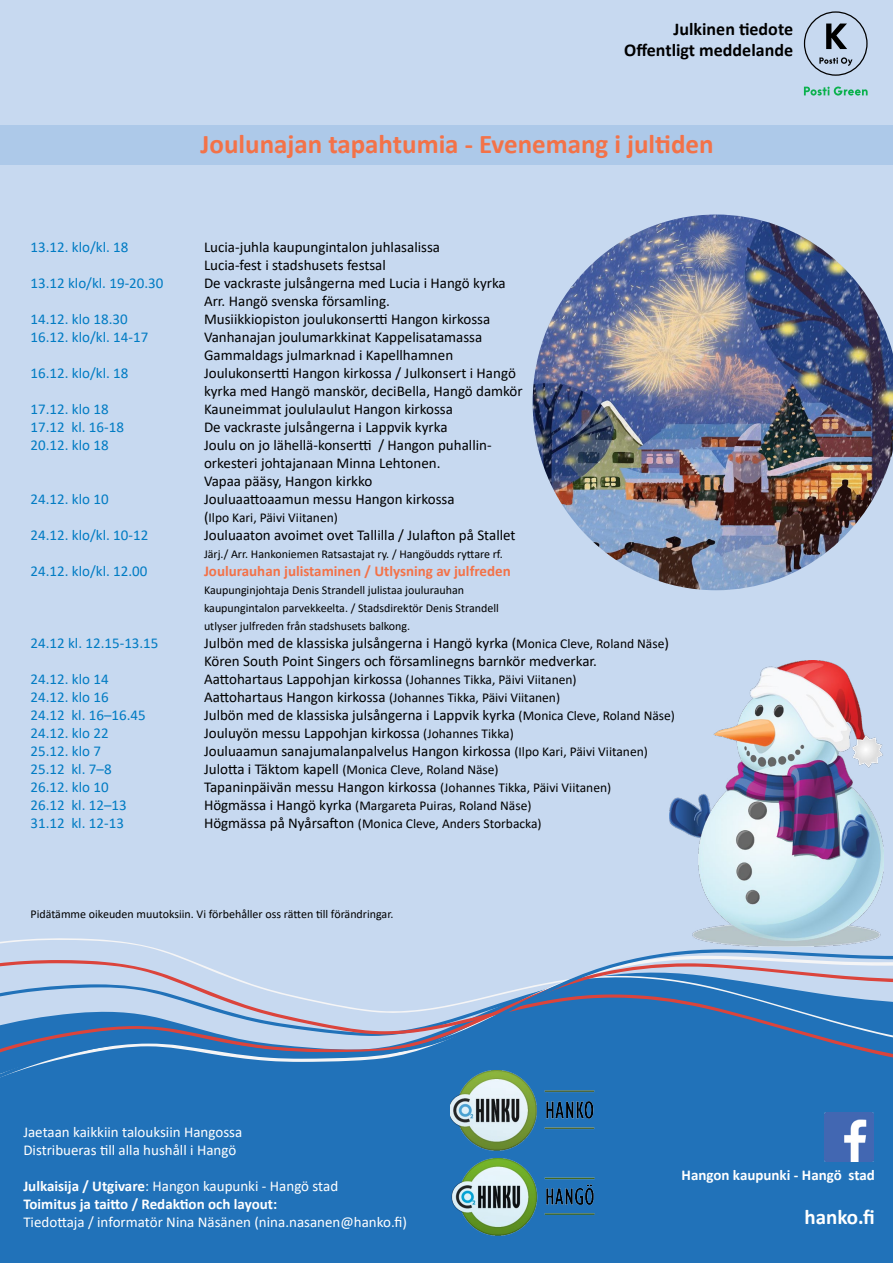
<style>
.page{position:relative;width:893px;height:1263px;background:#fff}
.page>*{position:absolute;margin:0;border:0;box-sizing:border-box;transform-origin:0 0}
.t1{font:700 27px "Calibri";color:#f37248}
.t2{font:700 21px "Calibri";color:#fff}
.t3{font:700 18px/21.6px "Calibri";color:#000;text-align:right}
.t4{font:15px/18px "Calibri";color:#000}
.t5{font:15px "Calibri";color:#007bc3}
.t6{font:15px/18px "Calibri";color:#fff}
.t7{font:700 15px/18px "Calibri";color:#fff}
.t8{font:700 15px "Calibri";color:#f37248}
.t9{font:13.5px "Calibri";color:#000}
.t10{font:12px/18px "Calibri";color:#000}
.s1{font-size:15px}
.s2{font-size:13.5px}
.s3{font-weight:400}
</style>
<div class="page">
<div style="left:0;top:0;width:893px;height:936px;background:#c7d9f0"></div>
<div style="left:0;top:1105px;width:893px;height:158px;background:#2172b9"></div>
<svg style="left:0;top:936px;width:893px;height:170px;background:#709ccb"></svg>
<div style="left:0;top:125px;width:893px;height:40px;background:#adc9e9"></div>
<svg style="left:804px;top:11px;width:64px;height:65px;background:#a8b7cb"></svg>
<svg style="left:804px;top:87px;width:64px;height:9px"></svg>
<img style="left:825px;top:1112px;width:49px;height:49px">
<img style="left:451px;top:1070px;width:191px;height:81px">
<img style="left:451px;top:1158px;width:144px;height:78px">
<img style="left:533px;top:214px;width:360px;height:376px">
<img style="left:670px;top:660px;width:214px;height:287px">
<p class="t3" style="left:624px;top:18px;width:170px">Julkinen tiedote<br>Offentligt meddelande</p>
<h1 class="t1" style="left:201px;top:124px;width:514px">Joulunajan tapahtumia - Evenemang i jultiden</h1>
<p class="t5" style="left:31px;top:237px;width:99px">13.12. klo/kl. 18</p>
<p class="t4" style="left:204px;top:238px;width:238px">Lucia-juhla kaupungintalon juhlasalissa<br>Lucia-fest i stadshusets festsal</p>
<p class="t5" style="left:31px;top:273px;width:134px">13.12 klo/kl. 19-20.30</p>
<p class="t4" style="left:204px;top:274px;width:303px">De vackraste julsångerna med Lucia i Hangö kyrka<br>Arr. Hangö svenska församling.</p>
<p class="t5" style="left:31px;top:309px;width:99px">14.12. klo 18.30</p>
<p class="t4" style="left:204px;top:310px;width:288px">Musiikkiopiston joulukonsertti Hangon kirkossa</p>
<p class="t5" style="left:31px;top:327px;width:119px">16.12. klo/kl. 14-17</p>
<p class="t4" style="left:204px;top:328px;width:280px">Vanhanajan joulumarkkinat Kappelisatamassa<br>Gammaldags julmarknad i Kapellhamnen</p>
<p class="t5" style="left:31px;top:363px;width:99px">16.12. klo/kl. 18</p>
<p class="t4" style="left:204px;top:364px;width:320px">Joulukonsertti Hangon kirkossa / Julkonsert i Hangö kyrka med Hangö manskör, deciBella, Hangö damkör</p>
<p class="t5" style="left:31px;top:399px;width:80px">17.12. klo 18</p>
<p class="t4" style="left:204px;top:400px;width:250px">Kauneimmat joululaulut Hangon kirkossa</p>
<p class="t5" style="left:31px;top:417px;width:95px">17.12 kl. 16-18</p>
<p class="t4" style="left:204px;top:418px;width:245px">De vackraste julsångerna i Lappvik kyrka</p>
<p class="t5" style="left:31px;top:435px;width:80px">20.12. klo 18</p>
<p class="t4" style="left:204px;top:436px;width:289px">Joulu on jo lähellä-konsertti / Hangon puhallin&shy;orkesteri johtajanaan Minna Lehtonen.<br>Vapaa pääsy, Hangon kirkko</p>
<p class="t5" style="left:31px;top:489px;width:80px">24.12. klo 10</p>
<p class="t4" style="left:204px;top:490px;width:252px">Jouluaattoaamun messu Hangon kirkossa</p>
<p class="t9" style="left:204px;top:508px;width:135px"><span class="s1">(</span>Ilpo Kari, Päivi Viitanen)</p>
<p class="t5" style="left:31px;top:525px;width:119px">24.12. klo/kl. 10-12</p>
<p class="t4" style="left:204px;top:526px;width:313px">Jouluaaton avoimet ovet Tallilla / Julafton på Stallet</p>
<p class="t10" style="left:204px;top:545px;width:300px">Järj./ Arr. Hankoniemen Ratsastajat ry. / Hangöudds ryttare rf.</p>
<p class="t5" style="left:31px;top:561px;width:118px">24.12. klo/kl. 12.00</p>
<p class="t8" style="left:204px;top:560px;width:308px">Joulurauhan julistaminen / Utlysning av julfreden</p>
<p class="t10" style="left:204px;top:581px;width:296px">Kaupunginjohtaja Denis Strandell julistaa joulurauhan kaupungintalon parvekkeelta. / Stadsdirektör Denis Strandell utlyser julfreden från stadshusets balkong.</p>
<p class="t5" style="left:31px;top:633px;width:130px">24.12 kl. 12.15-13.15</p>
<p class="t4" style="left:204px;top:634px;width:466px">Julbön med de klassiska julsångerna i Hangö kyrka (<span class="s2">Monica Cleve, Roland Näse</span>)<br>Kören South Point Singers och församlinegns barnkör medverkar.</p>
<p class="t5" style="left:31px;top:669px;width:80px">24.12. klo 14</p>
<p class="t4" style="left:204px;top:670px;width:374px">Aattohartaus Lappohjan kirkossa <span class="s2">(Johannes Tikka, Päivi Viitanen)</span></p>
<p class="t5" style="left:31px;top:687px;width:80px">24.12. klo 16</p>
<p class="t9" style="left:204px;top:688px;width:358px"><span class="s1">Aattohartaus Hangon kirkossa</span> (Johannes Tikka, Päivi Viitanen)</p>
<p class="t5" style="left:31px;top:705px;width:117px">24.12 kl. 16–16.45</p>
<p class="t4" style="left:204px;top:706px;width:472px">Julbön med de klassiska julsångerna i Lappvik kyrka <span class="s2">(Monica Cleve, Roland Näse)</span></p>
<p class="t5" style="left:31px;top:723px;width:80px">24.12. klo 22</p>
<p class="t4" style="left:204px;top:724px;width:311px">Jouluyön messu Lappohjan kirkossa <span class="s2">(Johannes Tikka)</span></p>
<p class="t5" style="left:31px;top:741px;width:72px">25.12. klo 7</p>
<p class="t4" style="left:204px;top:742px;width:445px">Jouluaamun sanajumalanpalvelus Hangon kirkossa <span class="s2">(Ilpo Kari, Päivi Viitanen)</span></p>
<p class="t5" style="left:31px;top:759px;width:83px">25.12 kl. 7–8</p>
<p class="t9" style="left:204px;top:760px;width:296px"><span class="s1">Julotta i Täktom kapell</span> (Monica Cleve, Roland Näse)</p>
<p class="t5" style="left:31px;top:777px;width:80px">26.12. klo 10</p>
<p class="t4" style="left:204px;top:778px;width:409px">Tapaninpäivän messu Hangon kirkossa <span class="s2">(Johannes Tikka, Päivi Viitanen)</span></p>
<p class="t5" style="left:31px;top:795px;width:98px">26.12 kl. 12–13</p>
<p class="t9" style="left:204px;top:796px;width:329px"><span class="s1">Högmässa i Hangö kyrka</span> (Margareta Puiras, Roland Näse)</p>
<p class="t5" style="left:31px;top:813px;width:95px">31.12 kl. 12-13</p>
<p class="t9" style="left:204px;top:814px;width:339px"><span class="s1">Högmässa på Nyårsafton</span> (Monica Cleve, Anders Storbacka)</p>
<p class="t10" style="left:31px;top:905px;width:364px">Pidätämme oikeuden muutoksiin. Vi förbehåller oss rätten till förändringar.</p>
<p class="t6" style="left:23px;top:1122px;width:220px">Jaetaan kaikkiin talouksiin Hangossa<br>Distribueras till alla hushåll i Hangö</p>
<p class="t7" style="left:23px;top:1177px;width:316px">Julkaisija / Utgivare<span class="s3">: Hangon kaupunki - Hangö stad<br></span>Toimitus ja taitto / Redaktion och layout:</p>
<p class="t6" style="left:23px;top:1212px;width:385px">Tiedottaja / informatör Nina Näsänen (nina.nasanen@hanko.fi)</p>
<p class="t7" style="left:682px;top:1166px;width:195px">Hangon kaupunki - Hangö stad</p>
<h2 class="t2" style="left:804px;top:1202px;width:72px">hanko.fi</h2>
</div>
